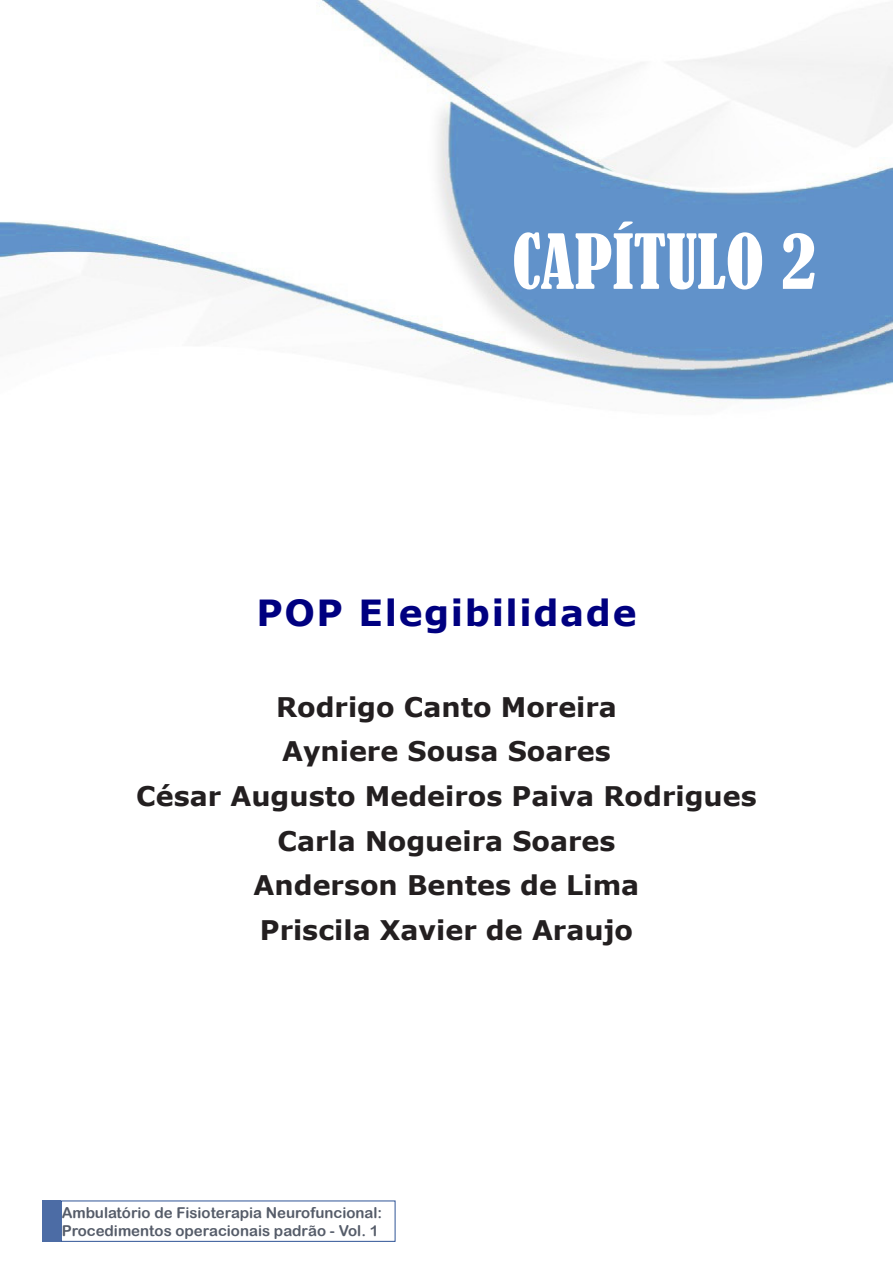
<style>
.page{position:relative;width:893px;height:1263px;background:#fff}
.page>*{position:absolute;margin:0;border:0;box-sizing:border-box;transform-origin:0 0}
.t1{font:condensed 70.5px "Bernard";color:#fff}
.t2{font:700 36px "Verdana";letter-spacing:.045em;color:#000080}
.t3{font:700 27px/44.5px "Verdana";color:#231f20;text-align:center}
.t4{font:15px/18px "Arial Rounded MT Bold";color:#555c69}
</style>
<div class="page">
<img style="left:0;top:0;width:893px;height:1242px">
<div style="left:61px;top:1200px;width:334px;height:42px;border:1px solid #2f5496"></div>
<div style="left:43px;top:1200px;width:18px;height:42px;background:#4c6ca5"></div>
<h1 class="t1" style="left:512px;top:221px;width:305px">CAPÍTULO 2</h1>
<h2 class="t2" style="left:256px;top:588px;width:382px">POP Elegibilidade</h2>
<p class="t3" style="left:136px;top:684px;width:622px">Rodrigo Canto Moreira<br>Ayniere Sousa Soares<br>César Augusto Medeiros Paiva Rodrigues<br>Carla Nogueira Soares<br>Anderson Bentes de Lima<br>Priscila Xavier de Araujo</p>
<p class="t4" style="left:62px;top:1203px;width:322px">Ambulatório de Fisioterapia Neurofuncional:<br>Procedimentos operacionais padrão - Vol. 1</p>
</div>
